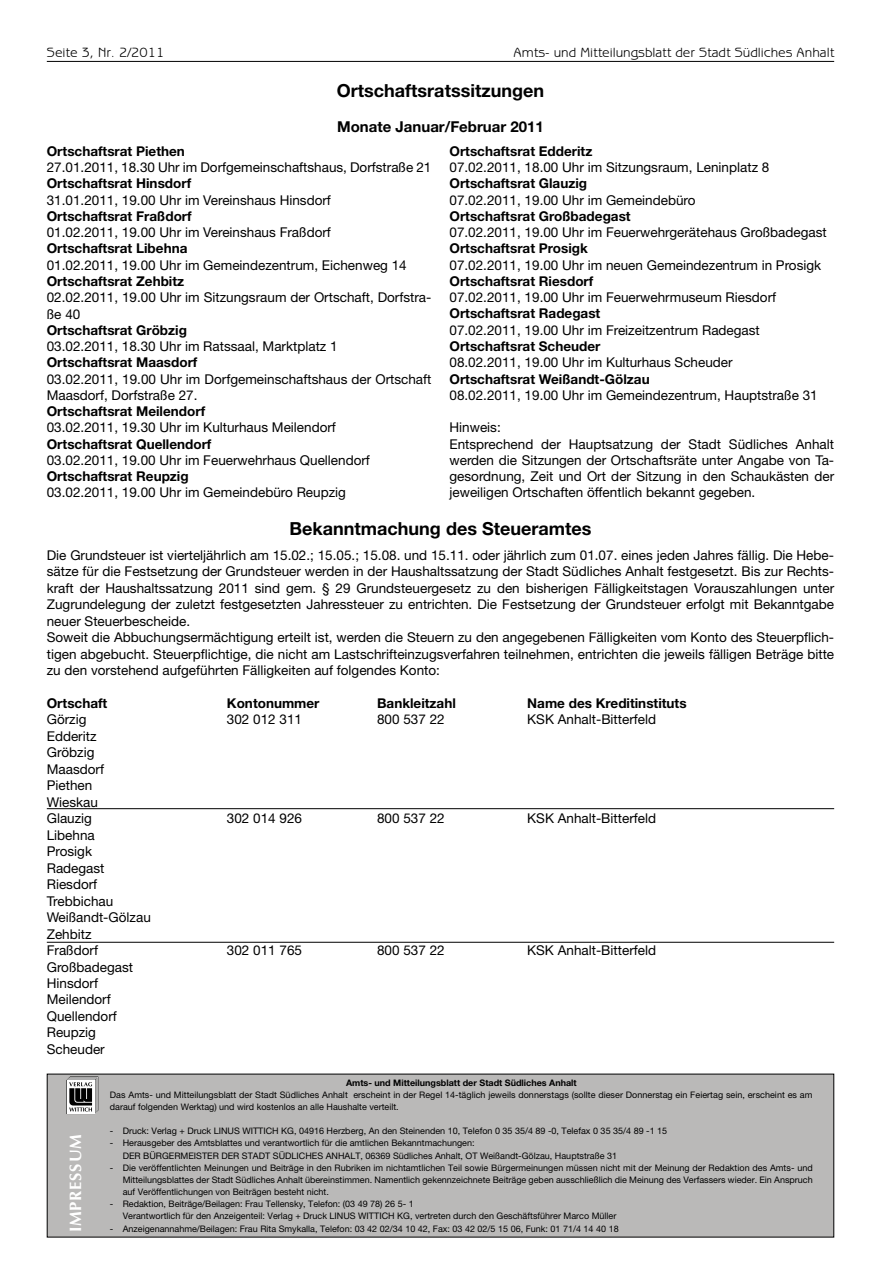
<style>
.page{position:relative;width:881px;height:1263px;background:#fff}
.page>*{position:absolute;margin:0;border:0;box-sizing:border-box;transform-origin:0 0}
.t1{font:700 18px "Helvetica Neue LT";color:#000}
.t2{font:700 16.5px "Optima LT";letter-spacing:.05em;color:#fff}
.t3{font:700 15px "Helvetica Neue LT";color:#000}
.t4{font:13.5px/16.5px "Helvetica Neue LT";color:#000}
.t5{font:700 13.5px "Helvetica Neue LT";color:#000}
.t6{font:13.5px "Benguiat Gothic";color:#000}
.t7{font:9px/12.1px "Helvetica Neue LT";color:#000}
.t8{font:700 9px "Helvetica Neue LT";color:#000}
</style>
<div class="page">
<hr style="left:47px;top:61px;width:786px;height:1px;background:#000">
<div style="left:47px;top:1074px;width:786px;height:163px;background:#bab9b8"></div>
<svg style="left:66px;top:1076px;width:32px;height:38px"></svg>
<hr style="left:47px;top:808px;width:786px;height:1px;background:#000">
<hr style="left:47px;top:942px;width:786px;height:1px;background:#000">
<p class="t6" style="left:47px;top:44px;width:119px">Seite 3, Nr. 2/2011</p>
<p class="t6" style="left:513px;top:44px;width:322px">Amts- und Mitteilungsblatt der Stadt Südliches Anhalt</p>
<h1 class="t1" style="left:337px;top:79px;width:209px">Ortschaftsratssitzungen</h1>
<p class="t3" style="left:337px;top:117px;width:208px">Monate Januar/Februar 2011</p>
<p class="t5" style="left:47px;top:143px;width:140px">Ortschaftsrat Piethen</p>
<p class="t4" style="left:47px;top:159px;width:386px">27.01.2011, 18.30 Uhr im Dorfgemeinschaftshaus, Dorfstraße 21</p>
<p class="t5" style="left:47px;top:175px;width:146px">Ortschaftsrat Hinsdorf</p>
<p class="t4" style="left:47px;top:191px;width:285px">31.01.2011, 19.00 Uhr im Vereinshaus Hinsdorf</p>
<p class="t5" style="left:47px;top:208px;width:146px">Ortschaftsrat Fraßdorf</p>
<p class="t4" style="left:47px;top:224px;width:285px">01.02.2011, 19.00 Uhr im Vereinshaus Fraßdorf</p>
<p class="t5" style="left:47px;top:240px;width:142px">Ortschaftsrat Libehna</p>
<p class="t4" style="left:47px;top:256px;width:361px">01.02.2011, 19.00 Uhr im Gemeindezentrum, Eichenweg 14</p>
<p class="t5" style="left:47px;top:273px;width:139px">Ortschaftsrat Zehbitz</p>
<p class="t4" style="left:47px;top:289px;width:386px">02.02.2011, 19.00 Uhr im Sitzungsraum der Ortschaft, Dorfstra&shy;ße 40</p>
<p class="t5" style="left:47px;top:322px;width:141px">Ortschaftsrat Gröbzig</p>
<p class="t4" style="left:47px;top:338px;width:292px">03.02.2011, 18.30 Uhr im Ratssaal, Marktplatz 1</p>
<p class="t5" style="left:47px;top:354px;width:152px">Ortschaftsrat Maasdorf</p>
<p class="t4" style="left:47px;top:370px;width:386px">03.02.2011, 19.00 Uhr im Dorfgemeinschaftshaus der Ortschaft<br>Maasdorf, Dorfstraße 27.</p>
<p class="t5" style="left:47px;top:403px;width:160px">Ortschaftsrat Meilendorf</p>
<p class="t4" style="left:47px;top:419px;width:290px">03.02.2011, 19.30 Uhr im Kulturhaus Meilendorf</p>
<p class="t5" style="left:47px;top:435px;width:166px">Ortschaftsrat Quellendorf</p>
<p class="t4" style="left:47px;top:452px;width:324px">03.02.2011, 19.00 Uhr im Feuerwehrhaus Quellendorf</p>
<p class="t5" style="left:47px;top:468px;width:143px">Ortschaftsrat Reupzig</p>
<p class="t4" style="left:47px;top:484px;width:300px">03.02.2011, 19.00 Uhr im Gemeindebüro Reupzig</p>
<p class="t5" style="left:449px;top:143px;width:144px">Ortschaftsrat Edderitz</p>
<p class="t4" style="left:449px;top:159px;width:321px">07.02.2011, 18.00 Uhr im Sitzungsraum, Leninplatz 8</p>
<p class="t5" style="left:449px;top:175px;width:139px">Ortschaftsrat Glauzig</p>
<p class="t4" style="left:449px;top:191px;width:247px">07.02.2011, 19.00 Uhr im Gemeindebüro</p>
<p class="t5" style="left:449px;top:208px;width:183px">Ortschaftsrat Großbadegast</p>
<p class="t4" style="left:449px;top:224px;width:378px">07.02.2011, 19.00 Uhr im Feuerwehrgerätehaus Großbadegast</p>
<p class="t5" style="left:449px;top:240px;width:140px">Ortschaftsrat Prosigk</p>
<p class="t4" style="left:449px;top:256px;width:373px">07.02.2011, 19.00 Uhr im neuen Gemeindezentrum in Prosigk</p>
<p class="t5" style="left:449px;top:273px;width:145px">Ortschaftsrat Riesdorf</p>
<p class="t4" style="left:449px;top:289px;width:328px">07.02.2011, 19.00 Uhr im Feuerwehrmuseum Riesdorf</p>
<p class="t5" style="left:449px;top:305px;width:152px">Ortschaftsrat Radegast</p>
<p class="t4" style="left:449px;top:321px;width:312px">07.02.2011, 19.00 Uhr im Freizeitzentrum Radegast</p>
<p class="t5" style="left:449px;top:338px;width:152px">Ortschaftsrat Scheuder</p>
<p class="t4" style="left:449px;top:354px;width:284px">08.02.2011, 19.00 Uhr im Kulturhaus Scheuder</p>
<p class="t5" style="left:449px;top:370px;width:201px">Ortschaftsrat Weißandt-Gölzau</p>
<p class="t4" style="left:449px;top:387px;width:369px">08.02.2011, 19.00 Uhr im Gemeindezentrum, Hauptstraße 31</p>
<p class="t4" style="left:449px;top:419px;width:386px">Hinweis:<br>Entsprechend der Hauptsatzung der Stadt Südliches Anhalt werden die Sitzungen der Ortschaftsräte unter Angabe von Ta&shy;gesordnung, Zeit und Ort der Sitzung in den Schaukästen der jeweiligen Ortschaften öffentlich bekannt gegeben.</p>
<h1 class="t1" style="left:289px;top:517px;width:303px">Bekanntmachung des Steueramtes</h1>
<p class="t4" style="left:47px;top:546px;width:788px">Die Grundsteuer ist vierteljährlich am 15.02.; 15.05.; 15.08. und 15.11. oder jährlich zum 01.07. eines jeden Jahres fällig. Die Hebe&shy;sätze für die Festsetzung der Grundsteuer werden in der Haushaltssatzung der Stadt Südliches Anhalt festgesetzt. Bis zur Rechts&shy;kraft der Haushaltssatzung 2011 sind gem. § 29 Grundsteuergesetz zu den bisherigen Fälligkeitstagen Vorauszahlungen unter Zugrundelegung der zuletzt festgesetzten Jahressteuer zu entrichten. Die Festsetzung der Grundsteuer erfolgt mit Bekanntgabe neuer Steuerbescheide.<br>Soweit die Abbuchungsermächtigung erteilt ist, werden die Steuern zu den angegebenen Fälligkeiten vom Konto des Steuerpflich&shy;tigen abgebucht. Steuerpflichtige, die nicht am Lastschrifteinzugsverfahren teilnehmen, entrichten die jeweils fälligen Beträge bitte zu den vorstehend aufgeführten Fälligkeiten auf folgendes Konto:</p>
<p class="t5" style="left:47px;top:695px;width:62px">Ortschaft</p>
<p class="t5" style="left:227px;top:695px;width:94px">Kontonummer</p>
<p class="t5" style="left:377px;top:695px;width:80px">Bankleitzahl</p>
<p class="t5" style="left:527px;top:695px;width:161px">Name des Kreditinstituts</p>
<p class="t4" style="left:47px;top:711px;width:41px">Görzig</p>
<p class="t4" style="left:227px;top:711px;width:77px">302 012 311</p>
<p class="t4" style="left:377px;top:711px;width:69px">800 537 22</p>
<p class="t4" style="left:527px;top:711px;width:130px">KSK Anhalt-Bitterfeld</p>
<p class="t4" style="left:47px;top:728px;width:59px">Edderitz<br>Gröbzig<br>Maasdorf<br>Piethen<br>Wieskau<br>Glauzig</p>
<p class="t4" style="left:227px;top:810px;width:77px">302 014 926</p>
<p class="t4" style="left:377px;top:810px;width:69px">800 537 22</p>
<p class="t4" style="left:527px;top:810px;width:130px">KSK Anhalt-Bitterfeld</p>
<p class="t4" style="left:47px;top:826px;width:105px">Libehna<br>Prosigk<br>Radegast<br>Riesdorf<br>Trebbichau<br>Weißandt-Gölzau<br>Zehbitz<br>Fraßdorf</p>
<p class="t4" style="left:47px;top:958px;width:88px">Großbadegast<br>Hinsdorf<br>Meilendorf<br>Quellendorf<br>Reupzig<br>Scheuder</p>
<p class="t4" style="left:227px;top:942px;width:77px">302 011 765</p>
<p class="t4" style="left:377px;top:942px;width:69px">800 537 22</p>
<p class="t4" style="left:527px;top:942px;width:130px">KSK Anhalt-Bitterfeld</p>
<p class="t2" style="left:66px;top:1232px;width:100px;rotate:-90deg">IMPRESSUM</p>
<p class="t8" style="left:346px;top:1077px;width:232px">Amts- und Mitteilungsblatt der Stadt Südliches Anhalt</p>
<p class="t7" style="left:110px;top:1088px;width:703px">Das Amts- und Mitteilungsblatt der Stadt Südliches Anhalt erscheint in der Regel 14-täglich jeweils donnerstags (sollte dieser Donnerstag ein Feiertag sein, erscheint es am darauf folgenden Werktag) und wird kostenlos an alle Haushalte verteilt.</p>
<p class="t7" style="left:110px;top:1125px;width:558px">- Druck: Verlag + Druck LINUS WITTICH KG, 04916 Herzberg, An den Steinenden 10, Telefon 0 35 35/4 89 -0, Telefax 0 35 35/4 89 -1 15</p>
<p class="t7" style="left:123px;top:1137px;width:495px;text-indent:-13px">- Herausgeber des Amtsblattes und verantwortlich für die amtlichen Bekanntmachungen:<br>DER BÜRGERMEISTER DER STADT SÜDLICHES ANHALT, 06369 Südliches Anhalt, OT Weißandt-Gölzau, Hauptstraße 31</p>
<p class="t7" style="left:123px;top:1161px;width:691px;text-align:justify;text-indent:-13px">- Die veröffentlichten Meinungen und Beiträge in den Rubriken im nichtamtlichen Teil sowie Bürgermeinungen müssen nicht mit der Meinung der Redaktion des Amts- und Mitteilungsblattes der Stadt Südliches Anhalt übereinstimmen. Namentlich gekennzeichnete Beiträge geben ausschließlich die Meinung des Verfassers wieder. Ein Anspruch auf Veröffentlichungen von Beiträgen besteht nicht.</p>
<p class="t7" style="left:123px;top:1198px;width:495px;text-indent:-13px">- Redaktion, Beiträge/Beilagen: Frau Tellensky, Telefon: (03 49 78) 26 5- 1<br>Verantwortlich für den Anzeigenteil: Verlag + Druck LINUS WITTICH KG, vertreten durch den Geschäftsführer Marco Müller</p>
<p class="t7" style="left:110px;top:1222px;width:510px">- Anzeigenannahme/Beilagen: Frau Rita Smykalla, Telefon: 03 42 02/34 10 42, Fax: 03 42 02/5 15 06, Funk: 01 71/4 14 40 18</p>
</div>
